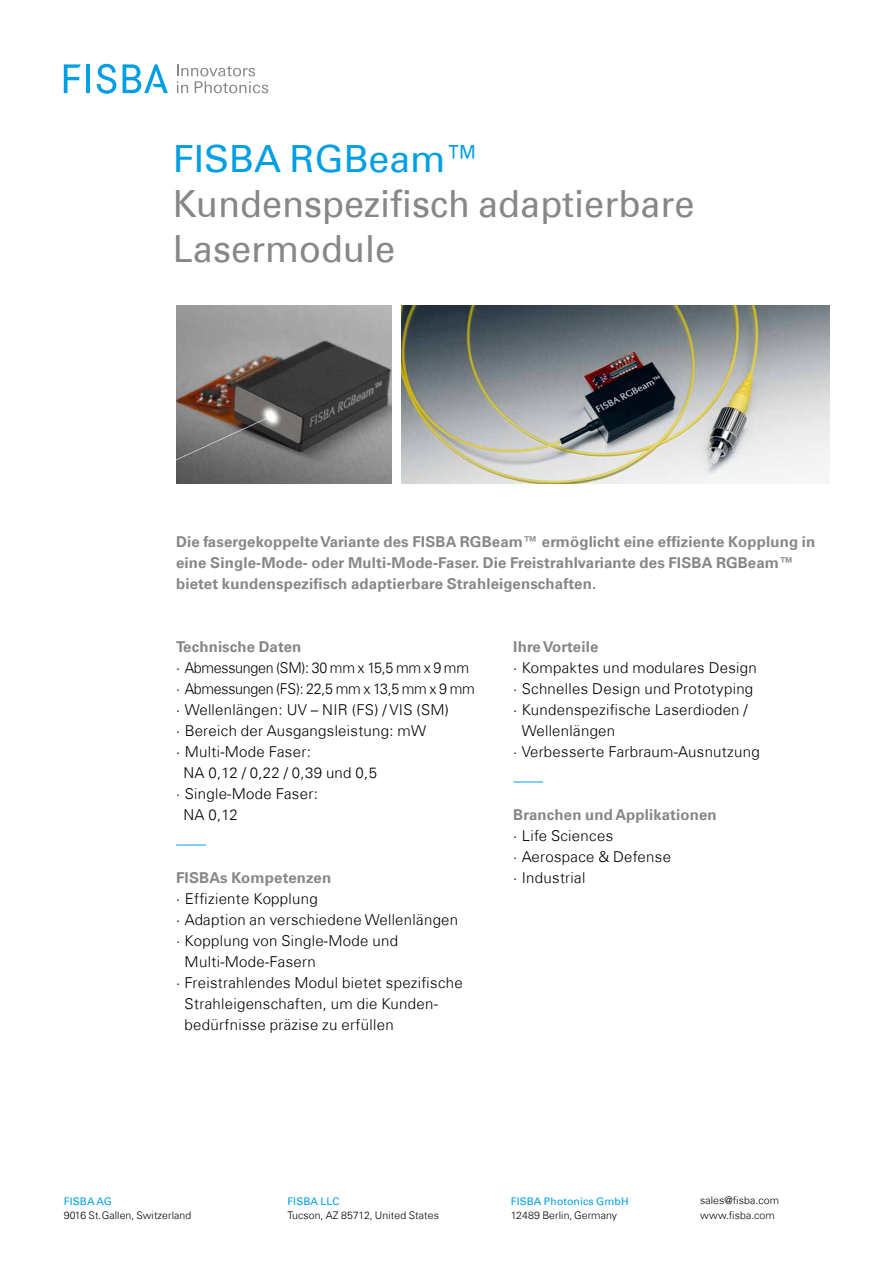
<style>
.page{position:relative;width:893px;height:1263px;background:#fff}
.page>*{position:absolute;margin:0;border:0;box-sizing:border-box;transform-origin:0 0}
.t1{font:37.5px/45px "Univers Com 55 Roman";color:#878787;scale:.96 1}
.t2{font:37.5px "Univers Com 55 Roman";color:#009fe3}
.t3{font:300 15px/21px "Univers Com 45";letter-spacing:.02em;color:#000}
.t4{font:700 15px/21px "Univers Com 65";letter-spacing:.01em;color:#878787}
.t5{font:300 15px "Univers Com 45";letter-spacing:-.02em;color:#000;scale:.95 1}
.t6{font:300 15px "Univers Com 45";letter-spacing:-.02em;color:#000}
.t7{font:300 10.5px/14.4px "Univers Com 45";letter-spacing:.01em;color:#000}
.t8{font:10.5px "Univers Com 55 Roman";letter-spacing:.01em;color:#009fe3}
</style>
<div class="page">
<hr style="left:176px;top:845px;width:30px;height:1px;background:#009fe3">
<hr style="left:513px;top:782px;width:30px;height:1px;background:#009fe3">
<img style="left:401px;top:305px;width:428px;height:179px">
<img style="left:176px;top:305px;width:216px;height:179px">
<svg style="left:177px;top:64px;width:91px;height:29px"></svg>
<hr style="left:86px;top:64px;width:4px;height:29px;background:#009fe3">
<svg style="left:64px;top:64px;width:17px;height:29px"></svg>
<svg style="left:97px;top:64px;width:19px;height:30px"></svg>
<svg style="left:123px;top:64px;width:45px;height:29px"></svg>
<h1 class="t2" style="left:173px;top:136px;width:312px">FISBA RGBeam™</h1>
<h1 class="t1" style="left:173px;top:181px;width:545px">Kundenspezifisch adaptierbare<br>Lasermodule</h1>
<p class="t4" style="left:176px;top:531px;width:641px">Die fasergekoppelte Variante des FISBA RGBeam™ ermöglicht eine effiziente Kopplung in eine Single-Mode- oder Multi-Mode-Faser. Die Freistrahlvariante des FISBA RGBeam™ bietet kundenspezifisch adaptierbare Strahleigenschaften.</p>
<p class="t4" style="left:176px;top:636px;width:127px">Technische Daten</p>
<p class="t6" style="left:176px;top:658px;width:294px">· Abmessungen (SM): 30 mm x 15,5 mm x 9 mm</p>
<p class="t5" style="left:176px;top:679px;width:316px">· Abmessungen (FS): 22,5 mm x 13,5 mm x 9 mm</p>
<p class="t3" style="left:176px;top:699px;width:274px">· Wellenlängen: UV – NIR (FS) / VIS (SM)</p>
<p class="t3" style="left:176px;top:720px;width:252px">· Bereich der Ausgangsleistung: mW</p>
<p class="t3" style="left:176px;top:741px;width:136px">· Multi-Mode Faser:</p>
<p class="t3" style="left:183px;top:762px;width:195px">NA 0,12 / 0,22 / 0,39 und 0,5</p>
<p class="t3" style="left:176px;top:783px;width:143px">· Single-Mode Faser:</p>
<p class="t3" style="left:183px;top:804px;width:56px">NA 0,12</p>
<p class="t4" style="left:176px;top:867px;width:157px">FISBAs Kompetenzen</p>
<p class="t3" style="left:176px;top:888px;width:143px">· Effiziente Kopplung</p>
<p class="t3" style="left:176px;top:909px;width:284px">· Adaption an verschiedene Wellenlängen</p>
<p class="t3" style="left:176px;top:930px;width:223px">· Kopplung von Single-Mode und</p>
<p class="t3" style="left:185px;top:951px;width:133px">Multi-Mode-Fasern</p>
<p class="t3" style="left:176px;top:972px;width:288px">· Freistrahlendes Modul bietet spezifische</p>
<p class="t3" style="left:185px;top:993px;width:255px">Strahleigenschaften, um die Kunden-</p>
<p class="t3" style="left:185px;top:1014px;width:211px">bedürfnisse präzise zu erfüllen</p>
<p class="t4" style="left:513px;top:636px;width:87px">Ihre Vorteile</p>
<p class="t3" style="left:513px;top:657px;width:245px">· Kompaktes und modulares Design</p>
<p class="t3" style="left:513px;top:678px;width:242px">· Schnelles Design und Prototyping</p>
<p class="t3" style="left:513px;top:699px;width:236px">· Kundenspezifische Laserdioden /</p>
<p class="t3" style="left:522px;top:720px;width:95px">Wellenlängen</p>
<p class="t3" style="left:513px;top:741px;width:248px">· Verbesserte Farbraum-Ausnutzung</p>
<p class="t4" style="left:513px;top:804px;width:205px">Branchen und Applikationen</p>
<p class="t3" style="left:513px;top:825px;width:159px">· Life Sciences<br>· Aerospace &amp; Defense · Industrial</p>
<p class="t8" style="left:64px;top:1195px;width:50px">FISBA AG</p>
<p class="t7" style="left:64px;top:1208px;width:129px">9016 St.Gallen, Switzerland</p>
<p class="t8" style="left:287px;top:1195px;width:54px">FISBA LLC</p>
<p class="t7" style="left:287px;top:1208px;width:153px">Tucson, AZ 85712, United States</p>
<p class="t8" style="left:511px;top:1195px;width:119px">FISBA Photonics GmbH</p>
<p class="t7" style="left:511px;top:1208px;width:108px">12489 Berlin, Germany</p>
<p class="t7" style="left:700px;top:1193px;width:81px">sales@fisba.com www.fisba.com</p>
</div>
